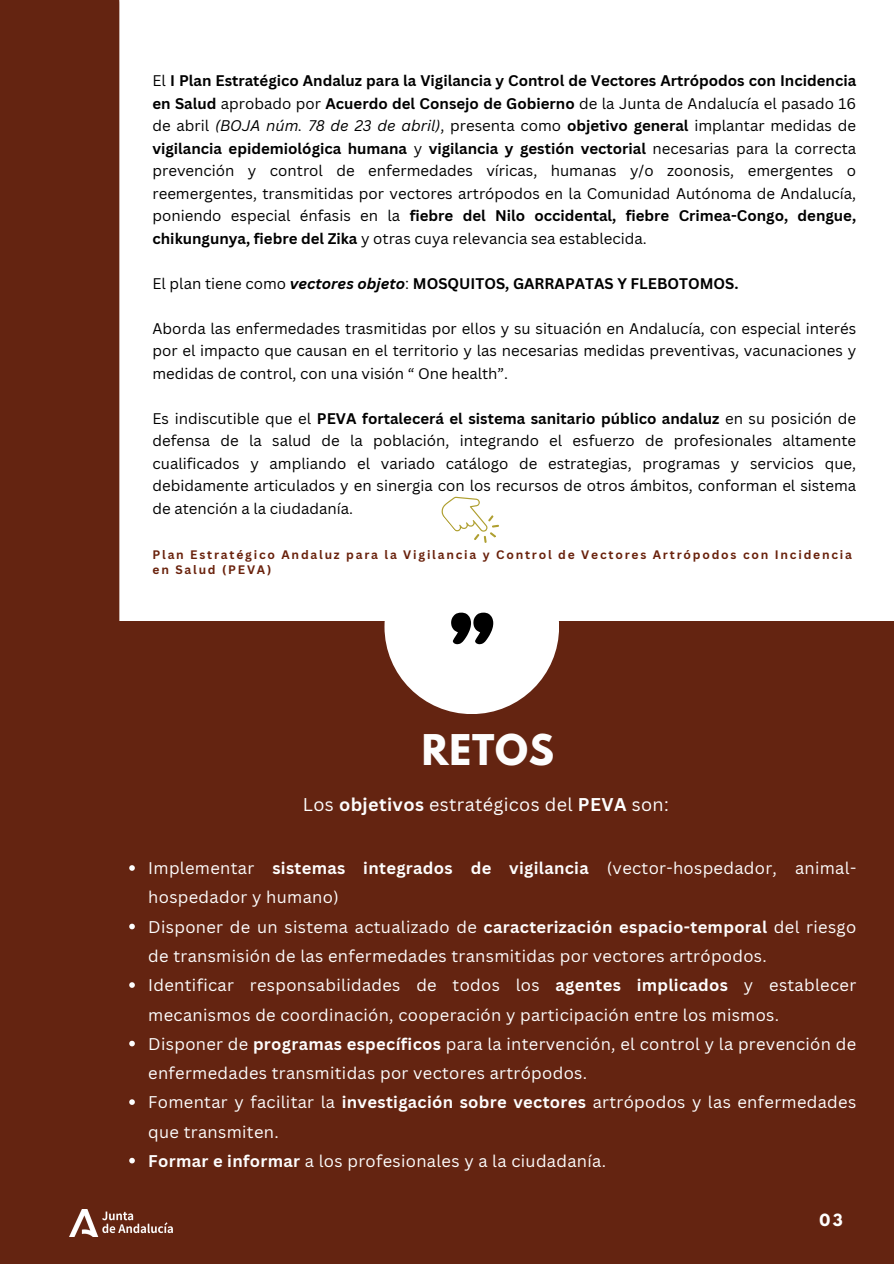
<style>
.page{position:relative;width:894px;height:1264px;background:#fff}
.page>*{position:absolute;margin:0;border:0;box-sizing:border-box;transform-origin:0 0}
.t1{font:77.55px "Borsok";color:#000}
.t2{font:700 37.5px "League Spartan";letter-spacing:.02em;color:#fdfdfd}
.t3{font:18px "Canva Sans";letter-spacing:.02em;color:#fdfdfd}
.t4{font:16.5px/29.2px "Canva Sans";letter-spacing:.02em;color:#fdfdfd}
.t5{font:15px/22.5px "Canva Sans";color:#000;text-align:justify}
.t6{font:700 15px "Canva Sans";color:#000}
.t7{font:700 14.85px "League Spartan";color:#fff}
.t8{font:700 12px/15px "Canva Sans";letter-spacing:.15em;color:#69210b}
.s1{font-weight:700}
.s2{font-style:italic}
.s3{font-weight:400}
</style>
<div class="page">
<div style="left:30px;top:621px;width:863px;height:642px;background:#642411"></div>
<svg style="left:129px;top:865px;width:6px;height:5px"></svg>
<svg style="left:129px;top:923px;width:6px;height:6px"></svg>
<svg style="left:129px;top:982px;width:6px;height:5px"></svg>
<svg style="left:129px;top:1040px;width:6px;height:6px"></svg>
<svg style="left:129px;top:1099px;width:6px;height:5px"></svg>
<svg style="left:129px;top:1157px;width:6px;height:6px"></svg>
<div style="left:0;top:0;width:119px;height:1263px;background:#642411"></div>
<div style="left:384px;top:539px;width:175px;height:175px;background:#fff;border-radius:50%"></div>
<img style="left:70px;top:1209px;width:103px;height:27px">
<svg style="left:441px;top:496px;width:58px;height:47px"></svg>
<h2 class="t5" style="left:152px;top:69px;width:705px">El <span class="s1">I Plan Estratégico Andaluz para la Vigilancia y Control de Vectores Artrópodos con Incidencia en Salud</span> aprobado por <span class="s1">Acuerdo del Consejo de Gobierno</span> de la Junta de Andalucía el pasado 16 de abril <span class="s2">(BOJA núm. 78 de 23 de abril)</span>, presenta como <span class="s1">objetivo general</span> implantar medidas de <span class="s1">vigilancia epidemiológica humana</span> y <span class="s1">vigilancia y gestión vectorial</span> necesarias para la correcta prevención y control de enfermedades víricas, humanas y/o zoonosis, emergentes o reemergentes, transmitidas por vectores artrópodos en la Comunidad Autónoma de Andalucía, poniendo especial énfasis en la <span class="s1">fiebre del Nilo occidental, fiebre Crimea-Congo, dengue, chikungunya, fiebre del Zika</span> y otras cuya relevancia sea establecida.</h2>
<h2 class="t6" style="left:152px;top:272px;width:587px"><span class="s3">El plan tiene como</span> <span class="s2">vectores objeto</span><span class="s3">:</span> MOSQUITOS, GARRAPATAS Y FLEBOTOMOS.</h2>
<p class="t5" style="left:152px;top:316px;width:705px">Aborda las enfermedades trasmitidas por ellos y su situación en Andalucía, con especial interés por el impacto que causan en el territorio y las necesarias medidas preventivas, vacunaciones y medidas de control, con una visión “ One health”.</p>
<p class="t5" style="left:152px;top:406px;width:705px">Es indiscutible que el <span class="s1">PEVA fortalecerá el sistema sanitario público andaluz</span> en su posición de defensa de la salud de la población, integrando el esfuerzo de profesionales altamente cualificados y ampliando el variado catálogo de estrategias, programas y servicios que, debidamente articulados y en sinergia con los recursos de otros ámbitos, conforman el sistema de atención a la ciudadanía.</p>
<p class="t8" style="left:152px;top:547px;width:700px">Plan Estratégico Andaluz para la Vigilancia y Control de Vectores Artrópodos con Incidencia en Salud (PEVA)</p>
<p class="t1" style="left:450px;top:593px;width:46px">"</p>
<h2 class="t2" style="left:422px;top:731px;width:134px">RETOS</h2>
<p class="t3" style="left:303px;top:792px;width:367px">Los <span class="s1">objetivos</span> estratégicos del <span class="s1">PEVA</span> son:</p>
<p class="t4" style="left:148px;top:853px;width:709px">Implementar <span class="s1">sistemas integrados de vigilancia</span> (vector-hospedador, animal&shy;hospedador y humano)<br>Disponer de un sistema actualizado de <span class="s1">caracterización espacio-temporal</span> del riesgo de transmisión de las enfermedades transmitidas por vectores artrópodos.<br>Identificar responsabilidades de todos los <span class="s1">agentes implicados</span> y establecer mecanismos de coordinación, cooperación y participación entre los mismos.<br>Disponer de <span class="s1">programas específicos</span> para la intervención, el control y la prevención de enfermedades transmitidas por vectores artrópodos.<br>Fomentar y facilitar la <span class="s1">investigación sobre vectores</span> artrópodos y las enfermedades que transmiten.<br><span class="s1">Formar e informar</span> a los profesionales y a la ciudadanía.</p>
<p class="t7" style="left:819px;top:1212px;width:24px">03</p>
<p class="t7" style="left:833px;top:1212px;width:24px">03</p>
</div>
